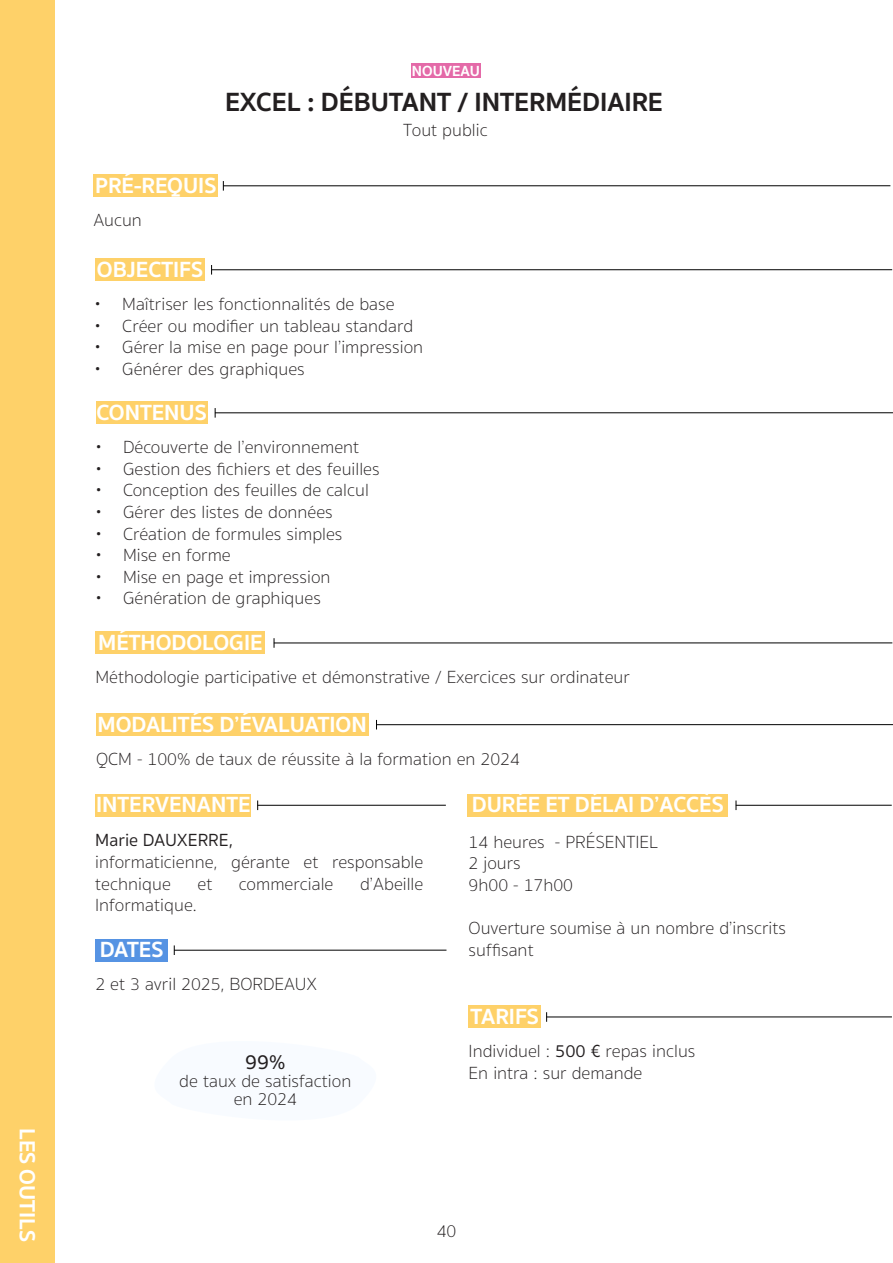
<style>
.page{position:relative;width:893px;height:1263px;background:#fff}
.page>*{position:absolute;margin:0;border:0;box-sizing:border-box;transform-origin:0 0}
.t1{font:700 27px "Sukhumvit Set";color:#231f20}
.t2{font:700 22.5px "Sukhumvit Set";color:#fff}
.t3{font:500 21px "Sukhumvit Set";color:#231f20}
.t4{font:100 18px/21.6px "Sukhumvit Set";color:#231f20}
.t5{font:18px "Sukhumvit Set Text";color:#231f20}
.t6{font:700 15px "Sukhumvit Set";color:#fff}
.s1{font-family:"Sukhumvit Set Text";font-weight:400}
</style>
<div class="page">
<div style="left:0;top:0;width:54px;height:1262px;background:#fed169"></div>
<div style="left:95px;top:258px;width:110px;height:23px;background:#fed169"></div>
<hr style="left:211px;top:269px;width:681px;height:1px;background:#000">
<div style="left:96px;top:401px;width:111px;height:23px;background:#fed169"></div>
<hr style="left:215px;top:412px;width:678px;height:1px;background:#000">
<div style="left:95px;top:794px;width:156px;height:23px;background:#fed169"></div>
<hr style="left:257px;top:805px;width:189px;height:1px;background:#000">
<div style="left:469px;top:1005px;width:72px;height:23px;background:#fed169"></div>
<hr style="left:546px;top:1017px;width:346px;height:1px;background:#000">
<div style="left:93px;top:174px;width:125px;height:23px;background:#fed169"></div>
<hr style="left:223px;top:185px;width:667px;height:1px;background:#000">
<div style="left:468px;top:794px;width:260px;height:23px;background:#fed169"></div>
<hr style="left:736px;top:805px;width:156px;height:1px;background:#000">
<hr style="left:274px;top:643px;width:618px;height:1px;background:#000">
<hr style="left:376px;top:724px;width:517px;height:1px;background:#000">
<div style="left:95px;top:631px;width:170px;height:23px;background:#fed169"></div>
<div style="left:96px;top:713px;width:272px;height:23px;background:#fed169"></div>
<div style="left:412px;top:63px;width:69px;height:15px;background:#e46aa8"></div>
<div style="left:95px;top:939px;width:73px;height:23px;background:#5693e3"></div>
<hr style="left:174px;top:950px;width:272px;height:1px;background:#000">
<p class="t2" style="left:45px;top:1128px;width:116px;rotate:90deg">LES OUTILS</p>
<p class="t6" style="left:412px;top:59px;width:69px">NOUVEAU</p>
<p class="t1" style="left:225px;top:81px;width:439px">EXCEL : DÉBUTANT / INTERMÉDIAIRE</p>
<p class="t2" style="left:95px;top:168px;width:123px">PRÉ-REQUIS</p>
<p class="t4" style="left:93px;top:210px;width:50px">Aucun</p>
<p class="t4" style="left:403px;top:120px;width:86px">Tout public</p>
<p class="t2" style="left:97px;top:252px;width:108px">OBJECTIFS</p>
<p class="t4" style="left:95px;top:294px;width:301px">• Maîtriser les fonctionnalités de base</p>
<p class="t4" style="left:95px;top:315px;width:320px">• Créer ou modifier un tableau standard</p>
<p class="t4" style="left:95px;top:337px;width:329px">• Gérer la mise en page pour l’impression</p>
<p class="t4" style="left:95px;top:358px;width:211px">• Générer des graphiques</p>
<p class="t2" style="left:97px;top:395px;width:112px">CONTENUS</p>
<p class="t4" style="left:96px;top:437px;width:265px">• Découverte de l’environnement</p>
<p class="t4" style="left:96px;top:458px;width:285px">• Gestion des fichiers et des feuilles</p>
<p class="t4" style="left:96px;top:480px;width:274px">• Conception des feuilles de calcul</p>
<p class="t4" style="left:96px;top:501px;width:238px">• Gérer des listes de données</p>
<p class="t4" style="left:96px;top:523px;width:248px">• Création de formules simples</p>
<p class="t4" style="left:96px;top:545px;width:136px">• Mise en forme</p>
<p class="t4" style="left:96px;top:566px;width:236px">• Mise en page et impression</p>
<p class="t4" style="left:96px;top:588px;width:226px">• Génération de graphiques</p>
<p class="t2" style="left:98px;top:625px;width:166px">MÉTHODOLOGIE</p>
<p class="t4" style="left:95px;top:667px;width:536px">Méthodologie participative et démonstrative / Exercices sur ordinateur</p>
<p class="t2" style="left:98px;top:707px;width:271px">MODALITÉS D’ÉVALUATION</p>
<p class="t4" style="left:96px;top:749px;width:425px">QCM - 100% de taux de réussite à la formation en 2024</p>
<p class="t2" style="left:96px;top:788px;width:156px">INTERVENANTE</p>
<p class="t5" style="left:95px;top:828px;width:139px">Marie DAUXERRE,</p>
<p class="t4" style="left:95px;top:852px;width:330px">informaticienne, gérante et responsable technique</p>
<p class="t4" style="left:197px;top:873px;width:16px">et</p>
<p class="t4" style="left:239px;top:873px;width:96px">commerciale</p>
<p class="t4" style="left:360px;top:873px;width:65px">d’Abeille</p>
<p class="t4" style="left:95px;top:895px;width:103px">Informatique.</p>
<p class="t2" style="left:100px;top:932px;width:65px">DATES</p>
<p class="t4" style="left:95px;top:974px;width:223px">2 et 3 avril 2025, BORDEAUX</p>
<p class="t3" style="left:245px;top:1047px;width:42px">99%</p>
<p class="t4" style="left:179px;top:1072px;width:174px;line-height:18px;text-align:center">de taux de satisfaction en 2024</p>
<p class="t2" style="left:472px;top:788px;width:254px">DURÉE ET DÉLAI D’ACCÈS</p>
<p class="t4" style="left:469px;top:831px;width:191px">14 heures - PRÉSENTIEL<br>2 jours<br>9h00 - 17h00</p>
<p class="t4" style="left:469px;top:918px;width:319px">Ouverture soumise à un nombre d’inscrits suffisant</p>
<p class="t2" style="left:471px;top:999px;width:70px">TARIFS</p>
<p class="t4" style="left:469px;top:1041px;width:228px">Individuel : <span class="s1">500 €</span> repas inclus</p>
<p class="t4" style="left:469px;top:1062px;width:175px">En intra : sur demande</p>
<p class="t4" style="left:437px;top:1221px;width:21px">40</p>
</div>
